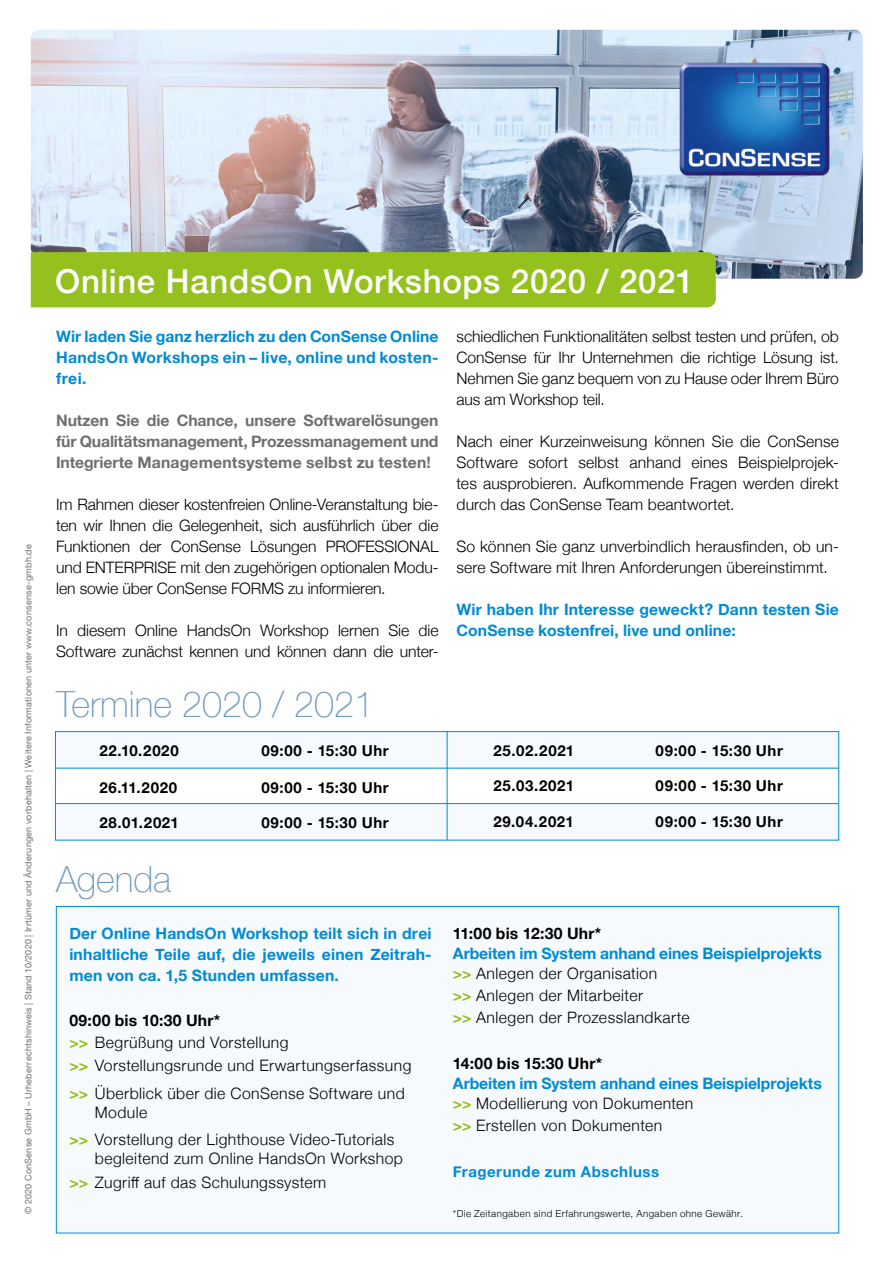
<style>
.page{position:relative;width:893px;height:1263px;background:#fff}
.page>*{position:absolute;margin:0;border:0;box-sizing:border-box;transform-origin:0 0}
.t1{font:100 36px "Helvetica Neue";color:#719ac3}
.t2{font:500 33px "Helvetica Neue";letter-spacing:.02em;color:#fff}
.t3{font:300 15.75px/21px "Helvetica Neue";letter-spacing:.01em;color:#000}
.t4{font:700 15.75px/21px "Helvetica Neue";letter-spacing:.005em;color:#008bd2}
.t5{font:700 15.75px/21px "Helvetica Neue";letter-spacing:.01em;color:#706f6f;text-align:justify}
.t6{font:300 15.75px/22px "Helvetica Neue";letter-spacing:.03em;color:#000}
.t7{font:700 15.75px "Helvetica Neue";letter-spacing:.01em;color:#000}
.t8{font:700 15px "Helvetica Neue";letter-spacing:.045em;color:#000}
.t9{font:700 15px "Helvetica Neue";letter-spacing:.035em;color:#008bd2}
.t10{font:300 9.75px "Helvetica Neue";letter-spacing:.045em;color:#000}
.t11{font:9px "Helvetica Neue";letter-spacing:.025em;color:#706f6f}
.s1{font-weight:700}
.s2{font-weight:700;color:#95c11f}
.s3{color:#95c11f}
.s4{font-weight:300;color:#000}
</style>
<div class="page">
<img style="left:31px;top:30px;width:832px;height:249px">
<div style="left:31px;top:252px;width:685px;height:55px;background:#95c11f"></div>
<div style="left:55px;top:803px;width:783px;height:37px;background:#f5f9fe"></div>
<div style="left:55px;top:731px;width:784px;height:37px;background:#f5f9fe"></div>
<div style="left:55px;top:731px;width:784px;height:109px;border:1px solid #008bd2"></div>
<hr style="left:55px;top:768px;width:784px;height:1px;background:#008bd2">
<hr style="left:56px;top:803px;width:783px;height:1px;background:#008bd2">
<div style="left:56px;top:906px;width:783px;height:327px;background:#f7fafd;border:1px solid #008bd2"></div>
<img style="left:672px;top:54px;width:165px;height:129px">
<hr style="left:447px;top:732px;width:1px;height:108px;background:#008bd2">
<p class="t11" style="left:22px;top:1214px;width:671px;rotate:-90deg">© 2020 ConSense GmbH – Urheberrechtshinweis | Stand 10/2020 | Irrtümer und Änderungen vorbehalten | Weitere Informationen unter www.consense-gmbh.de</p>
<h2 class="t2" style="left:55px;top:254px;width:640px">Online HandsOn Workshops 2020 / 2021</h2>
<p class="t4" style="left:56px;top:326px;width:384px;text-align:justify">Wir laden Sie ganz herzlich zu den ConSense Online HandsOn Workshops ein – live, online und kosten&shy;frei.</p>
<p class="t5" style="left:56px;top:410px;width:384px">Nutzen Sie die Chance, unsere Softwarelösungen für Qualitätsmanagement, Prozessmanagement und Integrierte Managementsysteme selbst zu testen!</p>
<p class="t3" style="left:56px;top:493px;width:384px;text-align:justify">Im Rahmen dieser kostenfreien Online-Veranstaltung bie&shy;ten wir Ihnen die Gelegenheit, sich ausführlich über die Funktionen der ConSense Lösungen PROFESSIONAL und ENTERPRISE mit den zugehörigen optionalen Modu&shy;len sowie über ConSense FORMS zu informieren.</p>
<p class="t3" style="left:56px;top:619px;width:384px">In diesem Online HandsOn Workshop lernen Sie die<br>Software zunächst kennen und können dann die unter-</p>
<h1 class="t1" style="left:56px;top:677px;width:320px">Termine 2020 / 2021</h1>
<p class="t8" style="left:99px;top:738px;width:81px">22.10.2020</p>
<p class="t8" style="left:261px;top:738px;width:129px">09:00 - 15:30 Uhr</p>
<p class="t8" style="left:99px;top:775px;width:79px">26.11.2020</p>
<p class="t8" style="left:261px;top:775px;width:129px">09:00 - 15:30 Uhr</p>
<p class="t8" style="left:99px;top:811px;width:81px">28.01.2021</p>
<p class="t8" style="left:261px;top:811px;width:129px">09:00 - 15:30 Uhr</p>
<p class="t3" style="left:456px;top:325px;width:384px;text-align:justify">schiedlichen Funktionalitäten selbst testen und prüfen, ob ConSense für Ihr Unternehmen die richtige Lösung ist.<br>Nehmen Sie ganz bequem von zu Hause oder Ihrem Büro aus am Workshop teil.</p>
<p class="t3" style="left:456px;top:430px;width:384px;text-align:justify">Nach einer Kurzeinweisung können Sie die ConSense Software sofort selbst anhand eines Beispielprojek&shy;tes ausprobieren. Aufkommende Fragen werden direkt durch das ConSense Team beantwortet.</p>
<p class="t3" style="left:456px;top:535px;width:384px">So können Sie ganz unverbindlich herausfinden, ob un&shy;sere Software mit Ihren Anforderungen übereinstimmt.</p>
<p class="t4" style="left:456px;top:599px;width:384px">Wir haben Ihr Interesse geweckt? Dann testen Sie<br>ConSense kostenfrei, live und online:</p>
<p class="t8" style="left:493px;top:738px;width:82px">25.02.2021</p>
<p class="t8" style="left:655px;top:738px;width:129px">09:00 - 15:30 Uhr</p>
<p class="t8" style="left:493px;top:774px;width:82px">25.03.2021</p>
<p class="t8" style="left:655px;top:774px;width:129px">09:00 - 15:30 Uhr</p>
<p class="t8" style="left:493px;top:810px;width:82px">29.04.2021</p>
<p class="t8" style="left:655px;top:810px;width:129px">09:00 - 15:30 Uhr</p>
<h1 class="t1" style="left:56px;top:852px;width:116px">Agenda</h1>
<p class="t4" style="left:69px;top:923px;width:364px;text-align:justify">Der Online HandsOn Workshop teilt sich in drei inhaltliche Teile auf, die jeweils einen Zeitrah&shy;men von ca. 1,5 Stunden umfassen.</p>
<p class="t3" style="left:69px;top:1009px;width:221px"><span class="s1">09:00 bis 10:30 Uhr*<br></span><span class="s2">&gt;&gt;</span> Begrüßung und Vorstellung</p>
<p class="t3" style="left:69px;top:1051px;width:344px;line-height:27.5px"><span class="s2">&gt;&gt;</span> Vorstellungsrunde und Erwartungserfassung <span class="s2">&gt;&gt;</span> Überblick über die ConSense Software und</p>
<p class="t3" style="left:69px;top:1097px;width:326px;line-height:27.5px;text-indent:26px">Module<br><span class="s2">&gt;&gt;</span> Vorstellung der Lighthouse Video-Tutorials</p>
<p class="t3" style="left:69px;top:1145px;width:335px;line-height:23.5px;text-indent:26px">begleitend zum Online HandsOn Workshop <span class="s2">&gt;&gt;</span> Zugriff auf das Schulungssystem</p>
<p class="t7" style="left:453px;top:921px;width:150px">11:00 bis 12:30 Uhr*</p>
<p class="t4" style="left:453px;top:944px;width:371px;line-height:20px">Arbeiten im System anhand eines Beispielprojekts <span class="s3">&gt;&gt;</span> <span class="s4">Anlegen der Organisation</span></p>
<p class="t6" style="left:453px;top:983px;width:238px"><span class="s2">&gt;&gt;</span> Anlegen der Mitarbeiter<br><span class="s2">&gt;&gt;</span> Anlegen der Prozesslandkarte</p>
<p class="t7" style="left:453px;top:1051px;width:151px">14:00 bis 15:30 Uhr*</p>
<p class="t4" style="left:453px;top:1074px;width:371px;line-height:20px">Arbeiten im System anhand eines Beispielprojekts <span class="s3">&gt;&gt;</span> <span class="s4">Modellierung von Dokumenten</span></p>
<p class="t6" style="left:453px;top:1113px;width:211px"><span class="s2">&gt;&gt;</span> Erstellen von Dokumenten</p>
<p class="t9" style="left:453px;top:1159px;width:208px">Fragerunde zum Abschluss</p>
<p class="t10" style="left:453px;top:1205px;width:291px">*Die Zeitangaben sind Erfahrungswerte, Angaben ohne Gewähr.</p>
</div>
